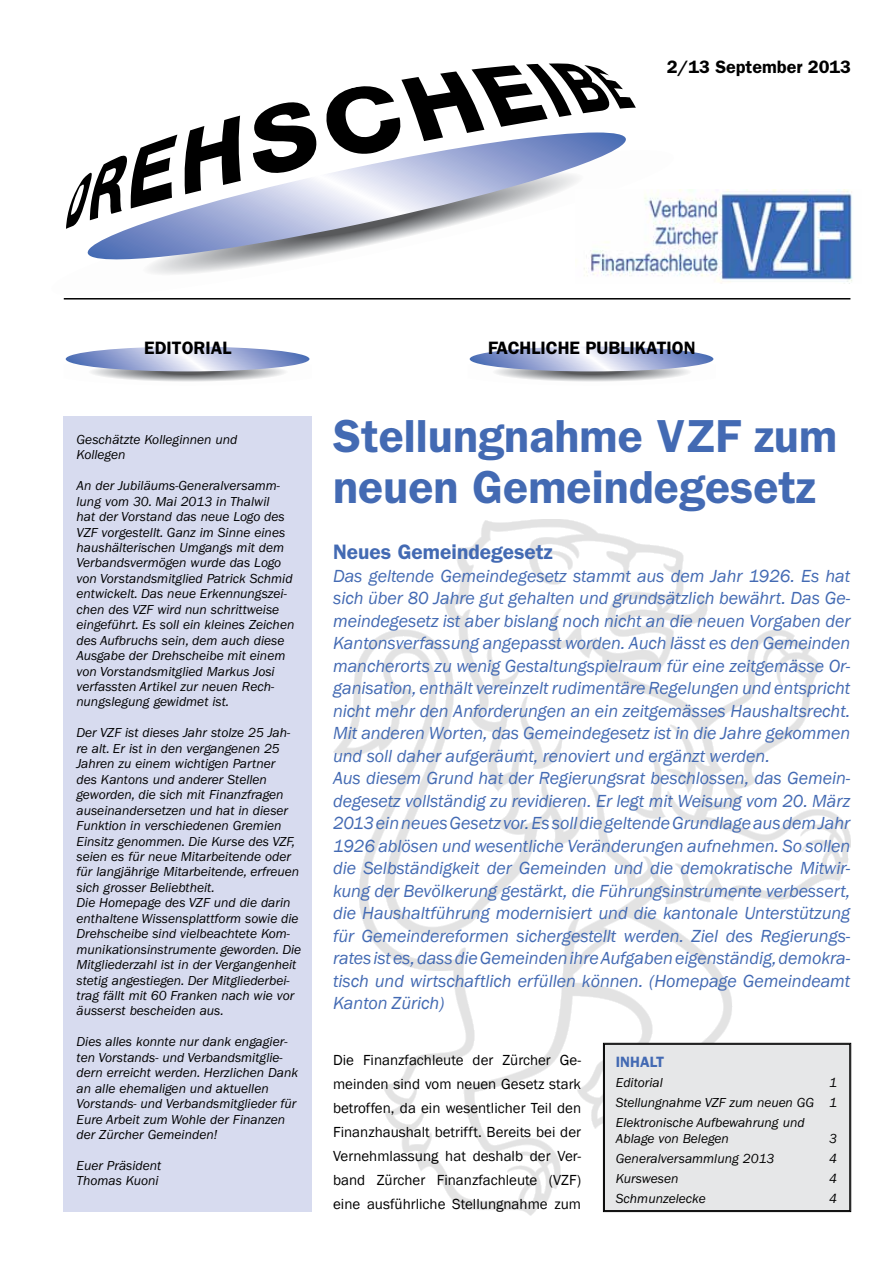
<style>
.page{position:relative;width:893px;height:1263px;background:#fff}
.page>*{position:absolute;margin:0;border:0;box-sizing:border-box;transform-origin:0 0}
.t1{font:600 46.5px/51px "Franklin Gothic";color:#436ab3}
.t2{font:600 21px "Franklin Gothic";color:#436ab3}
.t3{font:italic 18px/22.5px "Franklin Gothic";letter-spacing:-.005em;color:#436ab3}
.t4{font:600 18px "Franklin Gothic";color:#000}
.t5{font:15px/24px "Franklin Gothic";color:#000;text-align:justify}
.t6{font:600 15px "Franklin Gothic";color:#436ab3}
.t7{font:italic 13.5px/15.5px "Franklin Gothic";color:#000}
</style>
<div class="page">
<img style="left:333px;top:520px;width:517px;height:695px">
<svg style="left:63px;top:268px;width:614px;height:32px"></svg>
<svg style="left:66px;top:177px;width:19px;height:52px"></svg>
<svg style="left:189px;top:116px;width:51px;height:16px"></svg>
<svg style="left:254px;top:63px;width:382px;height:69px"></svg>
<svg style="left:85px;top:132px;width:541px;height:136px"></svg>
<img style="left:576px;top:190px;width:277px;height:93px">
<hr style="left:64px;top:298px;width:786px;height:1px;background:#000">
<svg style="left:65px;top:347px;width:245px;height:35px"></svg>
<svg style="left:469px;top:347px;width:245px;height:35px"></svg>
<div style="left:64px;top:417px;width:248px;height:795px;background:#d7dbef"></div>
<div style="left:603px;top:1042px;width:248px;height:170px;background:#e6e7e8"></div>
<div style="left:604px;top:1044px;width:246px;height:167px;border:1px solid #000"></div>
<h3 class="t4" style="left:667px;top:57px;width:186px">2/13 September 2013</h3>
<h3 class="t4" style="left:144px;top:337px;width:89px">Editorial</h3>
<h3 class="t4" style="left:488px;top:337px;width:209px">Fachliche Publikation</h3>
<p class="t7" style="left:77px;top:432px;width:163px">Geschätzte Kolleginnen und<br>Kollegen</p>
<p class="t7" style="left:77px;top:478px;width:219px">An der Jubiläums-Generalversamm&shy;lung vom 30. Mai 2013 in Thalwil<br>hat der Vorstand das neue Logo des VZF vorgestellt. Ganz im Sinne eines haushälterischen Umgangs mit dem Verbandsvermögen wurde das Logo von Vorstandsmitglied Patrick Schmid entwickelt. Das neue Erkennungszei&shy;chen des VZF wird nun schrittweise eingeführt. Es soll ein kleines Zeichen des Aufbruchs sein, dem auch diese Ausgabe der Drehscheibe mit einem von Vorstandsmitglied Markus Josi verfassten Artikel zur neuen Rech&shy;nungslegung gewidmet ist.</p>
<p class="t7" style="left:77px;top:725px;width:226px">Der VZF ist dieses Jahr stolze 25 Jah&shy;re alt. Er ist in den vergangenen 25<br>Jahren zu einem wichtigen Partner<br>des Kantons und anderer Stellen geworden, die sich mit Finanzfragen auseinandersetzen und hat in dieser Funktion in verschiedenen Gremien Einsitz genommen. Die Kurse des VZF, seien es für neue Mitarbeitende oder für langjährige Mitarbeitende, erfreuen sich grosser Beliebtheit.<br>Die Homepage des VZF und die darin enthaltene Wissensplattform sowie die Drehscheibe sind vielbeachtete Kom&shy;munikationsinstrumente geworden. Die Mitgliederzahl ist in der Vergangenheit stetig angestiegen. Der Mitgliederbei&shy;trag fällt mit 60 Franken nach wie vor äusserst bescheiden aus.</p>
<p class="t7" style="left:77px;top:1034px;width:223px">Dies alles konnte nur dank engagier&shy;ten Vorstands- und Verbandsmitglie&shy;dern erreicht werden. Herzlichen Dank an alle ehemaligen und aktuellen Vorstands- und Verbandsmitglieder für Eure Arbeit zum Wohle der Finanzen der Zürcher Gemeinden!</p>
<p class="t7" style="left:77px;top:1158px;width:86px">Euer Präsident<br>Thomas Kuoni</p>
<h1 class="t1" style="left:333px;top:410px;width:506px">Stellungnahme VZF zum neuen Gemeindegesetz</h1>
<h2 class="t2" style="left:333px;top:539px;width:221px">Neues Gemeindegesetz</h2>
<p class="t3" style="left:333px;top:565px;width:519px">Das geltende Gemeindegesetz stammt aus dem Jahr 1926. Es hat sich über 80 Jahre gut gehalten und grundsätzlich bewährt. Das Ge&shy;meindegesetz ist aber bislang noch nicht an die neuen Vorgaben der Kantonsverfassung angepasst worden. Auch lässt es den Gemeinden mancherorts zu wenig Gestaltungspielraum für eine zeitgemässe Or&shy;ganisation, enthält vereinzelt rudimentäre Regelungen und entspricht nicht mehr den Anforderungen an ein zeitgemässes Haushaltsrecht.<br>Mit anderen Worten, das Gemeindegesetz ist in die Jahre gekommen und soll daher aufgeräumt, renoviert und ergänzt werden.<br>Aus diesem Grund hat der Regierungsrat beschlossen, das Gemein&shy;degesetz vollständig zu revidieren. Er legt mit Weisung vom 20. März 2013 ein neues Gesetz vor. Es soll die geltende Grundlage aus dem Jahr 1926 ablösen und wesentliche Veränderungen aufnehmen. So sollen die Selbständigkeit der Gemeinden und die demokratische Mitwir&shy;kung der Bevölkerung gestärkt, die Führungsinstrumente verbessert, die Haushaltführung modernisiert und die kantonale Unterstützung für Gemeindereformen sichergestellt werden. Ziel des Regierungs&shy;rates ist es, dass die Gemeinden ihre Aufgaben eigenständig, demokra&shy;tisch und wirtschaftlich erfüllen können. (Homepage Gemeindeamt Kanton Zürich)</p>
<p class="t5" style="left:333px;top:1048px;width:250px">Die Finanzfachleute der Zürcher Ge&shy;meinden sind vom neuen Gesetz stark betroffen, da ein wesentlicher Teil den Finanzhaushalt betrifft. Bereits bei der Vernehmlassung hat deshalb der Ver&shy;band Zürcher Finanzfachleute (VZF) eine ausführliche Stellungnahme zum</p>
<p class="t6" style="left:616px;top:1053px;width:9px">INHALT</p>
<p class="t7" style="left:616px;top:1073px;width:223px;line-height:20px;text-align:justify;text-indent:213px">1<br>Stellungnahme VZF zum neuen GG 1<br>Elektronische Aufbewahrung und</p>
<p class="t7" style="left:616px;top:1131px;width:115px">Ablage von Belegen</p>
<p class="t7" style="left:829px;top:1131px;width:9px">3</p>
<p class="t7" style="left:616px;top:1151px;width:160px">Generalversammlung 2013</p>
<p class="t7" style="left:829px;top:1151px;width:9px">4</p>
<p class="t7" style="left:616px;top:1171px;width:64px">Kurswesen</p>
<p class="t7" style="left:829px;top:1171px;width:9px">4</p>
<p class="t7" style="left:616px;top:1191px;width:92px">Schmunzelecke</p>
<p class="t7" style="left:829px;top:1191px;width:9px">4</p>
<p class="t7" style="left:616px;top:1075px;width:49px">Editorial</p>
</div>
